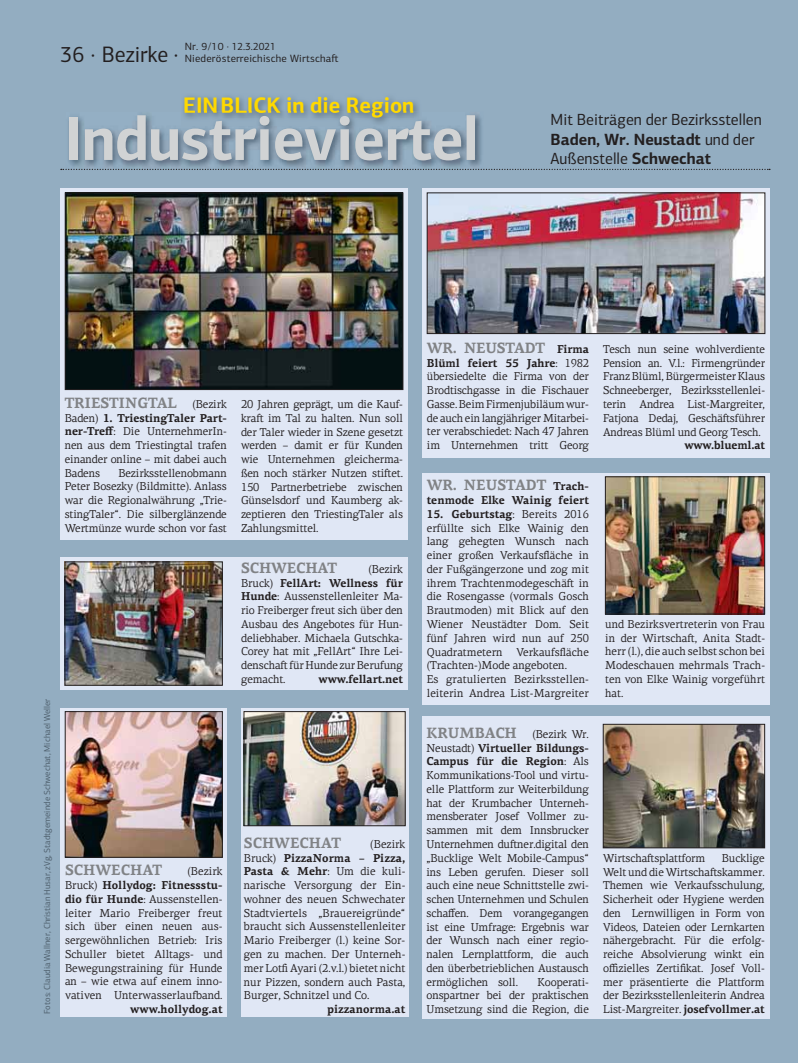
<style>
.page{position:relative;width:798px;height:1063px;background:#fff}
.page>*{position:absolute;margin:0;border:0;box-sizing:border-box;transform-origin:0 0}
.t1{font:700 62.5px "PF Centro Sans Pro";color:#d1d3d4;scale:.94 1}
.t2{font:700 22.5px "PF Centro Sans Pro";color:#ffd900;scale:.94 1}
.t3{font:22.5px "PF Centro Sans Pro";color:#231f20;scale:.96 1}
.t4{font:16.25px/19.5px "PF Centro Sans Pro";color:#231f20;scale:.96 1}
.t5{font:700 15px "PF Centro Serif Pro";letter-spacing:-.01em;color:#808285;scale:.96 1}
.t6{font:11.5px/13.8px "PF Centro Serif Pro";letter-spacing:-.01em;color:#231f20;text-align:justify;scale:.96 1}
.t7{font:700 11.5px "PF Centro Serif Pro";color:#231f20;scale:.96 1}
.t8{font:10.62px/11.9px "PF Centro Sans Pro";color:#231f20}
.t9{font:8.75px "PF Centro Sans Pro";color:#4e5f6c}
.s1{font-weight:700}
.s2{font-weight:400;font-size:11.5px;color:#231f20}
.s3{font-size:11.5px;color:#231f20}
.s4{font-weight:700;font-size:15px;color:#808285}
</style>
<div class="page">
<div style="left:0;top:0;width:797px;height:1063px;background:#93adc1"></div>
<div style="left:422px;top:188px;width:347px;height:270px;background:#e0e7f5"></div>
<div style="left:422px;top:717px;width:347px;height:302px;background:#e0e7f5"></div>
<div style="left:60px;top:188px;width:347px;height:351px;background:#e0e7f5"></div>
<div style="left:60px;top:557px;width:347px;height:133px;background:#e0e7f5"></div>
<img style="left:183px;top:96px;width:236px;height:16px">
<img style="left:185px;top:97px;width:31px;height:15px">
<img style="left:222px;top:97px;width:191px;height:15px">
<img style="left:66px;top:112px;width:416px;height:57px">
<img style="left:222px;top:112px;width:179px;height:6px">
<svg style="left:61px;top:169px;width:708px;height:1px"></svg>
<img style="left:429px;top:195px;width:333px;height:137px">
<div style="left:427px;top:193px;width:337px;height:141px;border:1px solid #231f20"></div>
<img style="left:67px;top:564px;width:153px;height:119px">
<div style="left:65px;top:562px;width:157px;height:123px;border:1px solid #231f20"></div>
<img style="left:605px;top:726px;width:157px;height:120px">
<div style="left:603px;top:724px;width:161px;height:124px;border:1px solid #231f20"></div>
<img style="left:67px;top:195px;width:334px;height:193px">
<div style="left:65px;top:193px;width:338px;height:197px;border:1px solid #231f20"></div>
<div style="left:421px;top:473px;width:348px;height:231px;background:#e0e7f5"></div>
<img style="left:607px;top:479px;width:155px;height:133px">
<div style="left:605px;top:477px;width:159px;height:137px;border:1px solid #231f20"></div>
<div style="left:60px;top:708px;width:167px;height:309px;background:#e0e7f5"></div>
<img style="left:67px;top:713px;width:153px;height:142px">
<div style="left:65px;top:711px;width:157px;height:146px;border:1px solid #231f20"></div>
<div style="left:241px;top:708px;width:167px;height:309px;background:#e0e7f5"></div>
<img style="left:246px;top:713px;width:157px;height:111px">
<div style="left:244px;top:711px;width:161px;height:115px;border:1px solid #231f20"></div>
<h2 class="t3" style="left:60px;top:46px;width:124px">36 · Bezirke ·</h2>
<p class="t8" style="left:185px;top:42px;width:155px">Nr. 9/10 · 12.3.2021<br>Niederösterreichische Wirtscha-</p>
<h2 class="t2" style="left:183px;top:97px;width:247px">EIN BLICK in die Region</h2>
<h1 class="t1" style="left:64px;top:115px;width:442px">Industrieviertel</h1>
<h3 class="t4" style="left:550px;top:112px;width:221px">Mit Beiträgen der Bezirksstellen<br><span class="s1">Baden, Wr. Neustadt</span> und der<br>Außenstelle <span class="s1">Schwechat</span></h3>
<h3 class="t5" style="left:65px;top:397px;width:170px">TRIESTINGTAL <span class="s2">(Bezirk</span></h3>
<p class="t6" style="left:65px;top:412px;width:170px">Baden) <span class="s1">1. TriestingTaler Part&shy;ner-Treff</span>: Die UnternehmerIn&shy;nen aus dem Triestingtal trafen einander online – mit dabei auch Badens</p>
<p class="t6" style="left:65px;top:467px;width:170px;text-indent:54px">Bezirksstellenobmann Peter Bosezky (Bildmitte). Anlass war die Regionalwährung „Trie&shy;stingTaler“. Die silberglänzende Wertmünze wurde schon vor fast</p>
<p class="t9" style="left:44px;top:1014px;width:317px;rotate:-90deg">Fotos: Claudia Wallner, Christian Husar, zVg, Stadtgemeinde Schwechat, Michael Weller</p>
<h3 class="t5" style="left:65px;top:865px;width:103px">SCHWECHAT</h3>
<p class="t6" style="left:65px;top:866px;width:165px;text-indent:122px">(Bezirk Bruck) <span class="s1">Hollydog: Fitnessstu&shy;dio für Hunde</span>: Aussenstellen&shy;leiter Mario Freiberger freut sich über einen neuen aus&shy;sergewöhnlichen Betrieb: Iris Schuller bietet Alltags- und Bewegungstraining für Hunde an – wie etwa auf einem inno&shy;vativen Unterwasserlaufband.</p>
<p class="t7" style="left:130px;top:1005px;width:98px">www.hollydog.at</p>
<p class="t6" style="left:241px;top:398px;width:170px">20 Jahren geprägt, um die Kauf&shy;kra- im Tal zu halten. Nun soll der Taler wieder in Szene gesetzt werden – damit er für Kunden wie Unternehmen gleicherma&shy;ßen noch stärker Nutzen sti-et.<br>150 Partnerbetriebe zwischen Günselsdorf und Kaumberg ak&shy;zeptieren den TriestingTaler als Zahlungsmittel.</p>
<h3 class="t5" style="left:241px;top:562px;width:101px">SCHWECHAT</h3>
<p class="t6" style="left:241px;top:563px;width:170px;text-indent:127px">(Bezirk Bruck) <span class="s1">FellArt: Wellness für Hunde</span>: Aussenstellenleiter Ma&shy;rio Freiberger freut sich über den Ausbau des Angebotes für Hun&shy;deliebhaber. Michaela Gutschka-Corey hat mit „FellArt“ Ihre Lei&shy;denscha- für Hunde zur Berufung gemacht.</p>
<p class="t7" style="left:318px;top:675px;width:89px">www.fellart.net</p>
<h3 class="t5" style="left:244px;top:837px;width:103px">SCHWECHAT</h3>
<p class="t6" style="left:244px;top:838px;width:170px;text-indent:126px">(Bezirk Bruck) <span class="s1">PizzaNorma – Pizza, Pasta &amp; Mehr</span>: Um die kuli&shy;narische Versorgung der Ein&shy;wohner des neuen Schwechater Stadtviertels „Brauereigründe“ braucht sich Aussenstellenleiter Mario Freiberger (l.) keine Sor&shy;gen zu machen. Der Unterneh&shy;mer Lotfi Ayari (2.v.l.) bietet nicht nur Pizzen, sondern auch Pasta, Burger, Schnitzel und Co.</p>
<p class="t7" style="left:327px;top:1005px;width:83px">pizzanorma.at</p>
<h3 class="t5" style="left:427px;top:342px;width:170px">WR. NEUSTADT <span class="s3">Firma</span></h3>
<p class="t6" style="left:427px;top:357px;width:170px"><span class="s1">Blüml feiert 55 Jahre</span>: 1982 übersiedelte die Firma von der Brodtischgasse in die Fischauer Gasse. Beim Firmenjubiläum wur&shy;de auch ein langjähriger Mitarbei&shy;ter verabschiedet: Nach 47 Jahren im Unternehmen tritt Georg</p>
<h3 class="t5" style="left:426px;top:480px;width:170px">WR. NEUSTADT <span class="s3">Trach-</span></h3>
<p class="t7" style="left:426px;top:496px;width:170px">tenmode Elke Wainig feiert</p>
<p class="t6" style="left:426px;top:508px;width:170px;text-align:left"><span class="s1">15. Geburtstag</span>: Bereits 2016 erfüllte sich Elke Wainig den lang gehegten Wunsch nach einer großen Verkaufsfläche in der Fußgängerzone und zog mit ihrem Trachtenmodegeschä- in die Rosengasse (vormals Gosch<br>Brautmoden) mit Blick auf den<br>Wiener Neustädter Dom. Seit fünf Jahren wird nun auf 250<br>Quadratmetern Verkaufsfläche (Trachten-)Mode angeboten.<br>Es gratulierten Bezirksstellen&shy;leiterin Andrea List-Margreiter</p>
<p class="t6" style="left:426px;top:728px;width:171px"><span class="s4">KRUMBACH</span> (Bezirk Wr.<br>Neustadt) <span class="s1">Virtueller Bildungs-Campus für die Region</span>: Als Kommunikations-Tool und virtu&shy;elle Plattform zur Weiterbildung hat der Krumbacher Unterneh&shy;mensberater Josef Vollmer zu&shy;sammen mit dem Innsbrucker Unternehmen du-ner.digital den „Bucklige Welt Mobile-Campus“ ins Leben gerufen. Dieser soll auch eine neue Schnittstelle zwi&shy;schen Unternehmen und Schulen schaffen. Dem vorangegangen ist eine Umfrage: Ergebnis war der Wunsch nach einer regio&shy;nalen Lernplattform, die auch den überbetrieblichen Austausch ermöglichen soll.</p>
<p class="t6" style="left:426px;top:976px;width:171px;text-indent:111px">Kooperati&shy;onspartner bei der praktischen Umsetzung sind die Region, die</p>
<p class="t6" style="left:603px;top:343px;width:170px">Tesch nun seine wohlverdiente Pension an. V.l.: Firmengründer Franz Blüml, Bürgermeister Klaus Schneeberger, Bezirksstellenlei&shy;terin Andrea List-Margreiter, Fatjona Dedaj, Geschä-sführer Andreas Blüml und Georg Tesch.</p>
<p class="t7" style="left:684px;top:441px;width:86px">www.blueml.at</p>
<p class="t6" style="left:605px;top:618px;width:168px">und Bezirksvertreterin von Frau in der Wirtscha-, Anita Stadt&shy;herr (l.), die auch selbst schon bei Modeschauen mehrmals Trach&shy;ten von Elke Wainig vorgeführt hat.</p>
<p class="t6" style="left:603px;top:852px;width:108px">Wirtscha-splattform</p>
<p class="t6" style="left:603px;top:852px;width:170px;text-indent:118px">Bucklige Welt und die Wirtscha-skammer.<br>Themen wie Verkaufsschulung, Sicherheit oder Hygiene werden den Lernwilligen in Form von Videos, Dateien oder Lernkarten nähergebracht. Für die erfolg&shy;reiche Absolvierung winkt ein offizielles Zertifikat. Josef Voll&shy;mer präsentierte die Plattform der Bezirksstellenleiterin Andrea List-Margreiter. <span class="s1">josefvollmer.at</span></p>
</div>
